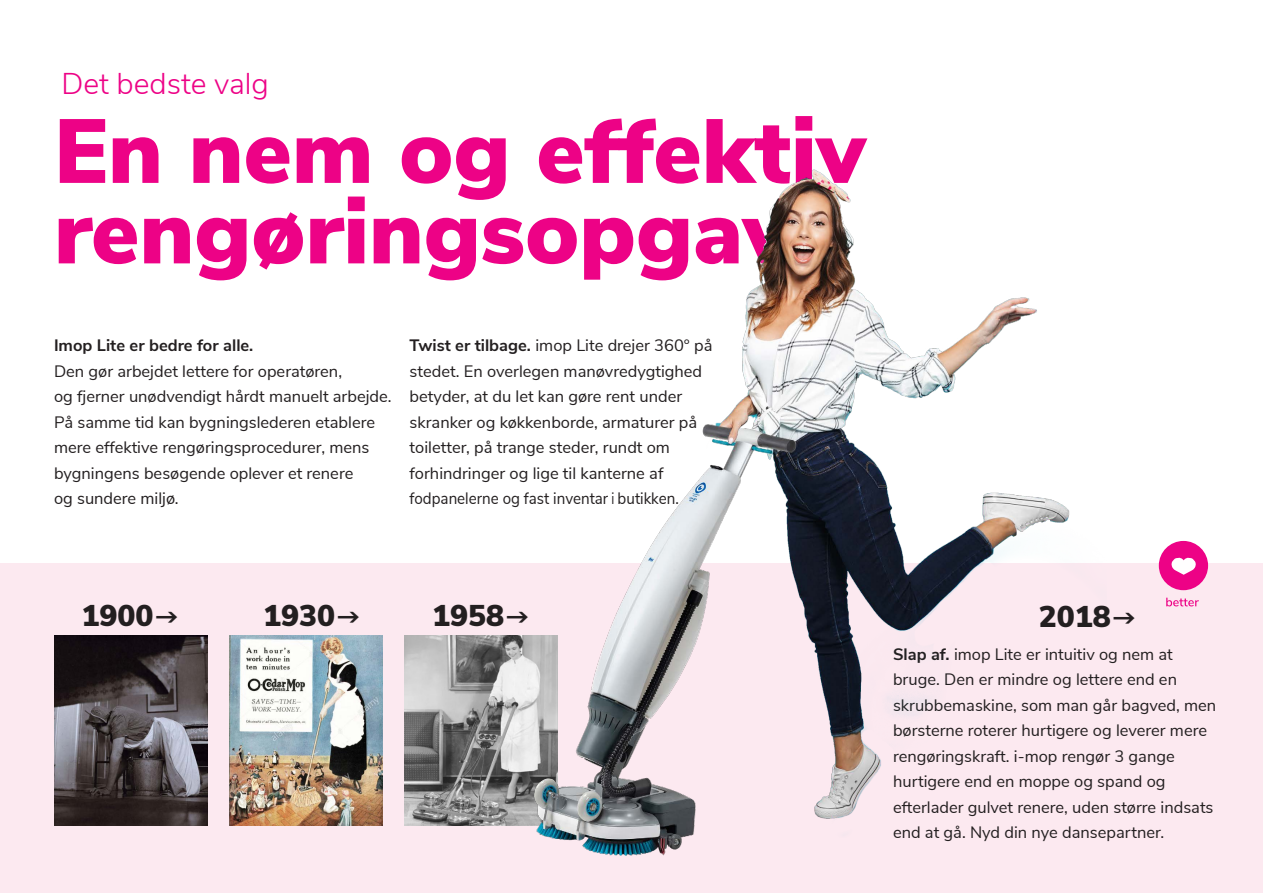
<style>
.page{position:relative;width:1263px;height:893px;background:#fff}
.page>*{position:absolute;margin:0;border:0;box-sizing:border-box;transform-origin:0 0}
.t1{font:900 90.6px/80.6px "Nunito Sans";color:#ed0286}
.t2{font:900 30px "Nunito Sans";color:#231f20}
.t3{font:300 30px "Nunito Sans";color:#ed0286}
.t4{font:16.5px/25.5px "Nunito Sans";color:#231f20}
.t5{font:16.5px "Nunito Sans";color:#231f20;scale:.92 1}
.s1{font-weight:700}
</style>
<div class="page">
<div style="left:0;top:563px;width:1263px;height:330px;background:#fce9f0"></div>
<img style="left:229px;top:635px;width:153px;height:190px">
<img style="left:405px;top:635px;width:109px;height:190px">
<img style="left:54px;top:635px;width:153px;height:190px">
<img style="left:514px;top:169px;width:556px;height:687px">
<div style="left:1159px;top:541px;width:49px;height:49px;background:#ed0286;border-radius:50%"></div>
<svg style="left:1171px;top:557px;width:25px;height:18px"></svg>
<svg style="left:1166px;top:598px;width:33px;height:8px"></svg>
<p class="t3" style="left:62px;top:62px;width:209px">Det bedste valg</p>
<p class="t1" style="left:54px;top:108px;width:813px">En nem og effektiv rengøringsopgave</p>
<p class="t4" style="left:54px;top:332px;width:339px"><span class="s1">Imop Lite er bedre for alle.<br></span>Den gør arbejdet lettere for operatøren,<br>og fjerner unødvendigt hårdt manuelt arbejde.</p>
<p class="t4" style="left:54px;top:408px;width:323px">På samme tid kan bygningslederen etablere</p>
<p class="t4" style="left:54px;top:434px;width:317px">mere effektive rengøringsprocedurer, mens bygningens besøgende oplever et renere og sundere miljø.</p>
<p class="t4" style="left:410px;top:332px;width:304px"><span class="s1">Twist er tilbage.</span> imop Lite drejer 360° på stedet. En overlegen manøvredygtighed betyder, at du let kan gøre rent under</p>
<p class="t4" style="left:410px;top:408px;width:289px">skranker og køkkenborde, armaturer på</p>
<p class="t4" style="left:410px;top:434px;width:262px">toiletter, på trange steder, rundt om</p>
<p class="t4" style="left:410px;top:459px;width:255px">forhindringer og lige til kanterne af</p>
<p class="t5" style="left:410px;top:487px;width:294px">fodpanelerne og fast inventar i butikken.</p>
<p class="t2" style="left:82px;top:593px;width:99px">1900→</p>
<p class="t2" style="left:263px;top:593px;width:99px">1930→</p>
<p class="t2" style="left:432px;top:593px;width:99px">1958→</p>
<p class="t2" style="left:1039px;top:595px;width:99px">2018→</p>
<p class="t4" style="left:893px;top:640px;width:325px"><span class="s1">Slap af.</span> imop Lite er intuitiv og nem at bruge. Den er mindre og lettere end en skrubbemaskine, som man går bagved, men børsterne roterer hurtigere og leverer mere rengøringskraft. i-mop rengør 3 gange hurtigere end en moppe og spand og efterlader gulvet renere, uden større indsats end at gå. Nyd din nye dansepartner.</p>
</div>
